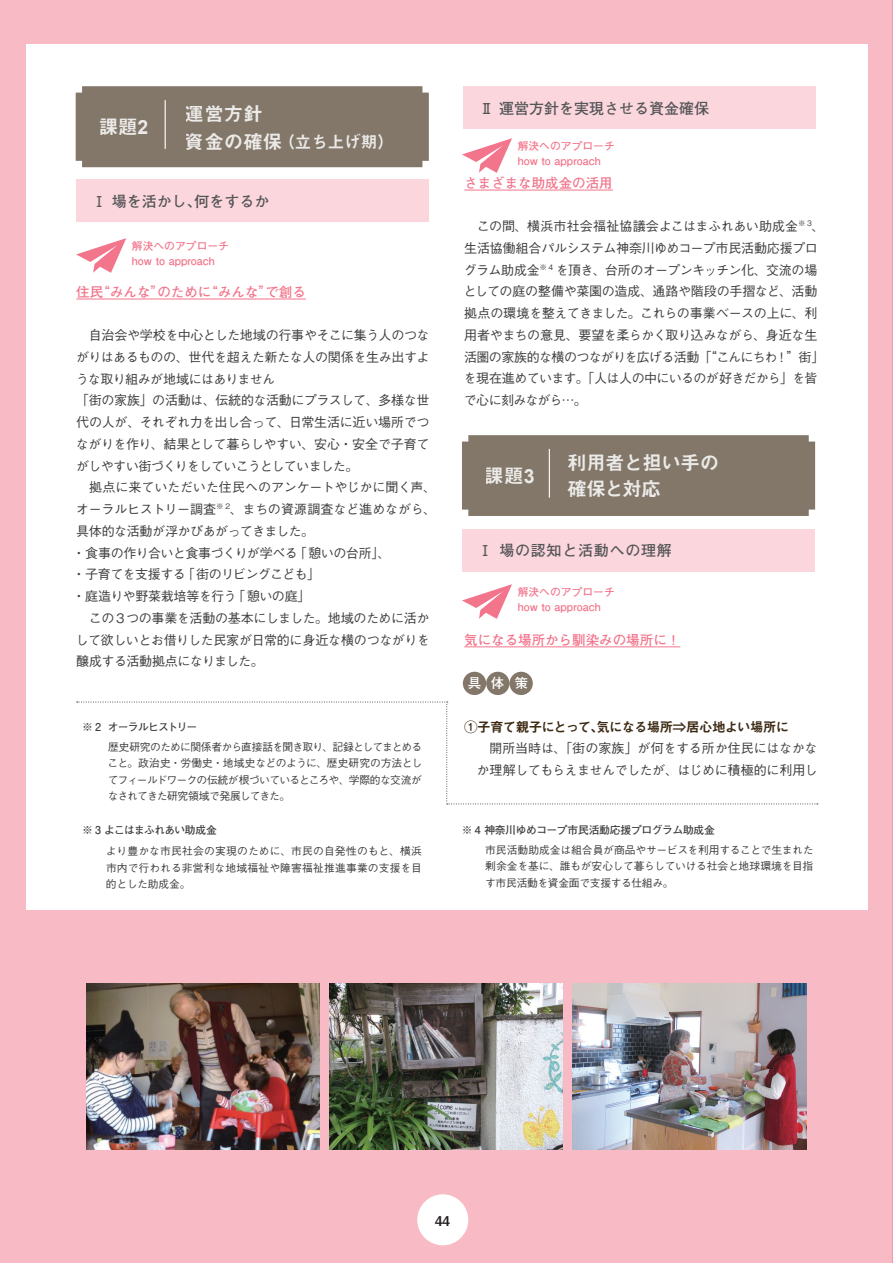
<style>
.page{position:relative;width:893px;height:1263px;background:#f8bac5}
.page>*{position:absolute;margin:0;border:0;box-sizing:border-box;transform-origin:0 0}
.t1{font:19.5px/25.5px "Midashi Go Pro MB31";letter-spacing:-.02em;color:#fff}
.t2{font:16.5px "Midashi Go Pro MB31";color:#fff}
.t3{font:700 15px "Futo Go B101 Pro";color:#545557}
.t4{font:700 15px "Futo Go B101 Pro";letter-spacing:.05em;color:#545557}
.t5{font:700 13.5px "Futo Go B101 Pro";color:#f2758b}
.t6{font:13.5px "Midashi Go Pro MB31";letter-spacing:-.06em;color:#3d2b15}
.t7{font:700 13.5px "Futo Go B101 Pro";color:#fff}
.t8{font:13.5px "Midashi Go Pro MB31";color:#231f20}
.t9{font:500 13.05px/21.8px "Gothic BBB Pro";letter-spacing:-.035em;color:#3e3e3f}
.t10{font:500 10.8px/16.5px "Gothic BBB Pro";letter-spacing:-.025em;color:#3e3e3f;text-align:justify}
.t11{font:700 10.8px/14.5px "Futo Go B101 Pro";color:#f2758b}
.t12{font:700 10.8px "Futo Go B101 Pro";letter-spacing:-.025em;color:#3e3e3f}
.t13{font:700 10.8px "Futo Go B101 Pro";letter-spacing:-.065em;color:#3e3e3f}
.t14{font:700 10.8px "Futo Go B101 Pro";letter-spacing:-.08em;color:#3e3e3f}
.s1{font-family:"Arial";font-weight:700}
.s2{font-size:19.5px}
.s3{font-size:12.75px}
</style>
<div class="page">
<hr style="left:892px;top:0;width:1px;height:1263px;background:#f2758b">
<div style="left:26px;top:45px;width:841px;height:865px;background:#fff"></div>
<div style="left:417px;top:1194px;width:51px;height:51px;background:#fff;border-radius:50%"></div>
<div style="left:463px;top:672px;width:23px;height:23px;background:#827769;border-radius:50%"></div>
<div style="left:486px;top:672px;width:23px;height:23px;background:#827769;border-radius:50%"></div>
<div style="left:509px;top:672px;width:24px;height:23px;background:#827769;border-radius:50%"></div>
<hr style="left:464px;top:190px;width:149px;height:1px;background:#f2758b">
<hr style="left:464px;top:646px;width:216px;height:1px;background:#f2758b">
<div style="left:76px;top:86px;width:353px;height:81px;background:#827769"></div>
<hr style="left:165px;top:100px;width:1px;height:49px;background:#fff">
<div style="left:76px;top:179px;width:353px;height:43px;background:#fbd7dd"></div>
<div style="left:462px;top:435px;width:353px;height:81px;background:#827769"></div>
<hr style="left:549px;top:449px;width:1px;height:49px;background:#fff">
<div style="left:462px;top:529px;width:353px;height:42px;background:#fbd7dd"></div>
<hr style="left:76px;top:299px;width:230px;height:1px;background:#f2758b">
<svg style="left:76px;top:238px;width:50px;height:35px"></svg>
<svg style="left:462px;top:584px;width:50px;height:35px"></svg>
<div style="left:463px;top:86px;width:353px;height:43px;background:#fbd7dd"></div>
<svg style="left:462px;top:138px;width:50px;height:35px"></svg>
<svg style="left:77px;top:702px;width:741px;height:102px"></svg>
<img style="left:86px;top:983px;width:234px;height:166px">
<img style="left:329px;top:983px;width:234px;height:166px">
<img style="left:572px;top:983px;width:234px;height:166px">
<h1 class="t1" style="left:98px;top:112px;width:51px">課題<span class="s1">2</span></h1>
<h1 class="t1" style="left:185px;top:99px;width:79px">運営方針</h1>
<p class="t2" style="left:185px;top:128px;width:210px"><span class="s2">資金の確保</span>（立ち上げ期）</p>
<p class="t3" style="left:92px;top:189px;width:179px">Ⅰ 場を活かし、何をするか</p>
<p class="t11" style="left:132px;top:238px;width:99px">解決へのアプローチhow to approach</p>
<p class="t5" style="left:76px;top:281px;width:231px">住民“みんな”のために“みんな”で創る</p>
<p class="t9" style="left:76px;top:323px;width:355px;text-indent:13px">自治会や学校を中心とした地域の行事やそこに集う人のつながりはあるものの、世代を超えた新たな人の関係を生み出すような取り組みが地域にはありません<br>「街の家族」の活動は、伝統的な活動にプラスして、多様な世代の人が、それぞれ力を出し合って、日常生活に近い場所でつながりを作り、結果として暮らしやすい、安心・安全で子育てがしやすい街づくりをしていこうとしていました。</p>
<p class="t9" style="left:73px;top:475px;width:365px;text-indent:17px">拠点に来ていただいた住民へのアンケートやじかに聞く声、オーラルヒストリー調査<sup>※</sup> <sup>2</sup>、まちの資源調査など進めながら、具体的な活動が浮かびあがってきました。<br>・食事の作り合いと食事づくりが学べる「憩いの台所」、<br>・子育てを支援する「街のリビングこども」<br>・庭造りや野菜栽培等を行う「憩いの庭」</p>
<p class="t9" style="left:76px;top:605px;width:356px;text-align:justify;text-indent:13px">この３つの事業を活動の基本にしました。地域のために活かして欲しいとお借りした民家が日常的に身近な横のつながりを醸成する活動拠点になりました。</p>
<p class="t14" style="left:82px;top:719px;width:117px">※ 2 オーラルヒストリー</p>
<p class="t10" style="left:108px;top:737px;width:316px">歴史研究のために関係者から直接話を聞き取り、記録としてまとめること。政治史・労働史・地域史などのように、歴史研究の方法としてフィールドワークの伝統が根づいているところや、学際的な交流がなされてきた研究領域で発展してきた。</p>
<p class="t13" style="left:82px;top:821px;width:136px">※ 3 よこはまふれあい助成金</p>
<p class="t10" style="left:106px;top:842px;width:318px">より豊かな市民社会の実現のために、市民の自発性のもと、横浜市内で行われる非営利な地域福祉や障害福祉推進事業の支援を目的とした助成金。</p>
<p class="t3" style="left:479px;top:96px;width:231px">Ⅱ 運営方針を実現させる資金確保</p>
<p class="t11" style="left:518px;top:138px;width:99px">解決へのアプローチhow to approach</p>
<p class="t5" style="left:464px;top:172px;width:150px">さまざまな助成金の活用</p>
<p class="t9" style="left:463px;top:214px;width:363px;text-indent:13px">この間、横浜市社会福祉協議会よこはまふれあい助成金<sup>※</sup> <sup>3</sup>、生活協働組合パルシステム神奈川ゆめコープ市民活動応援プログラム助成金<sup>※</sup> <sup>4</sup> を頂き、台所のオープンキッチン化、交流の場としての庭の整備や菜園の造成、通路や階段の手摺など、活動拠点の環境を整えてきました。これらの事業ベースの上に、利用者やまちの意見、要望を柔らかく取り込みながら、身近な生活圏の家族的な横のつながりを広げる活動「“こんにちわ！”街」を現在進めています。「人は人の中にいるのが好きだから」を皆で心に刻みながら…。</p>
<h1 class="t1" style="left:485px;top:461px;width:51px">課題<span class="s1">3</span></h1>
<h1 class="t1" style="left:567px;top:448px;width:153px">利用者と担い手の確保と対応</h1>
<p class="t4" style="left:478px;top:539px;width:195px">Ⅰ 場の認知と活動への理解</p>
<p class="t11" style="left:518px;top:584px;width:99px">解決へのアプローチhow to approach</p>
<p class="t5" style="left:464px;top:629px;width:217px">気になる場所から馴染みの場所に！</p>
<p class="t7" style="left:468px;top:672px;width:62px">具体策</p>
<p class="t6" style="left:464px;top:716px;width:327px">①子育て親子にとって、気になる場所⇒居心地よい場所に</p>
<p class="t9" style="left:477px;top:736px;width:342px;text-align:right"><span class="s3">開</span>所当時は、「街の家族」が何をする所か住民にはなかなか理解してもらえませんでしたが、はじめに積極的に利用し</p>
<p class="t12" style="left:462px;top:822px;width:255px">※ 4 神奈川ゆめコープ市民活動応援プログラム助成金</p>
<p class="t10" style="left:485px;top:840px;width:330px">市民活動助成金は組合員が商品やサービスを利用することで生まれた剰余金を基に、誰もが安心して暮らしていける社会と地球環境を目指す市民活動を資金面で支援する仕組み。</p>
<p class="t8" style="left:435px;top:1210px;width:17px">44</p>
</div>
